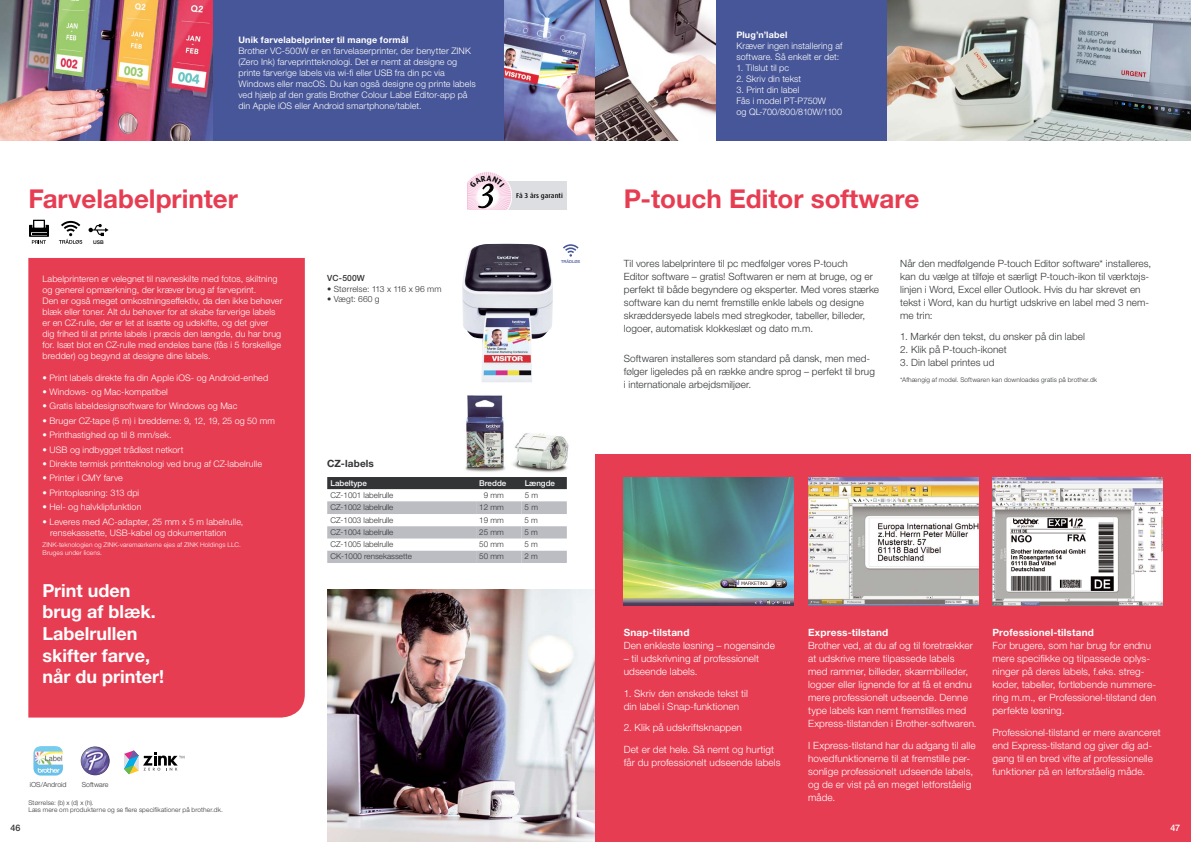
<style>
.page{position:relative;width:1191px;height:842px;background:#fff}
.page>*{position:absolute;margin:0;border:0;box-sizing:border-box;transform-origin:0 0}
.t1{font:700 26px "Helvetica Neue LTW1 G";color:#e73d52}
.t2{font:700 18px/21.6px "Helvetica Neue LTW1 G";color:#fff}
.t3{font:300 10px/13px "Helvetica Neue LTW1 G";letter-spacing:.005em;color:#fff}
.t4{font:300 10px/13px "Helvetica Neue LTW1 G";letter-spacing:.005em;color:#323436}
.t5{font:700 10px "Helvetica Neue LTW1 G";letter-spacing:.015em;color:#fff}
.t6{font:700 10px "Helvetica Neue LTW1 G";letter-spacing:.015em;color:#323436}
.t7{font:300 9px/11px "Helvetica Neue LTW1 G";letter-spacing:.01em;color:#fff}
.t8{font:700 9px "Helvetica Neue LTW1 G";letter-spacing:.02em;color:#fff}
.t9{font:500 9px "Helvetica Neue LTW1 G";color:#323436}
.t10{font:500 9px "Helvetica Neue LTW1 G";color:#fff}
.t11{font:300 8.5px "Helvetica Neue LTW1 G";letter-spacing:.015em;color:#323436}
.t12{font:500 8.5px "Helvetica Neue LTW1 G";letter-spacing:.01em;color:#323436}
.t13{font:300 8px "Helvetica Neue LTW1 G";color:#323436}
.t14{font:500 8px "Helvetica Neue LTW1 G";color:#fff}
.t15{font:300 7px "Helvetica Neue LTW1 G";color:#323436}
.t16{font:500 7px "Dax";letter-spacing:.01em;color:#000}
.t17{font:300 6.5px/7.8px "Helvetica Neue LTW1 G";letter-spacing:.02em;color:#323436}
.t18{font:300 6.5px/8px "Helvetica Neue LTW1 G";letter-spacing:.02em;color:#fff}
.t19{font:500 5.1px "Helvetica Neue LTW1 G";color:#000}
.t20{font:500 4.1px "Helvetica Neue LTW1 G";color:#475698}
</style>
<div class="page">
<img style="left:465px;top:395px;width:104px;height:78px">
<img style="left:327px;top:589px;width:268px;height:253px">
<div style="left:28px;top:258px;width:277px;height:459px;background:#e73d52"></div>
<img style="left:503px;top:0;width:213px;height:141px">
<img style="left:0;top:0;width:213px;height:141px">
<div style="left:213px;top:0;width:290px;height:141px;background:#475698"></div>
<svg style="left:124px;top:750px;width:60px;height:24px"></svg>
<img style="left:33px;top:746px;width:30px;height:29px">
<img style="left:81px;top:746px;width:29px;height:29px;border-radius:15px">
<img style="left:462px;top:244px;width:43px;height:78px">
<img style="left:886px;top:0;width:305px;height:141px">
<div style="left:716px;top:0;width:170px;height:141px;background:#475698"></div>
<div style="left:595px;top:454px;width:596px;height:388px;background:#e73d52"></div>
<img style="left:992px;top:477px;width:170px;height:128px">
<img style="left:808px;top:477px;width:170px;height:128px">
<img style="left:624px;top:477px;width:169px;height:128px">
<div style="left:327px;top:477px;width:240px;height:12px;background:#323436"></div>
<svg style="left:327px;top:501px;width:240px;height:62px"></svg>
<svg style="left:29px;top:220px;width:20px;height:24px"></svg>
<svg style="left:59px;top:221px;width:23px;height:23px"></svg>
<svg style="left:89px;top:224px;width:19px;height:12px"></svg>
<svg style="left:563px;top:244px;width:15px;height:13px"></svg>
<div style="left:512px;top:181px;width:55px;height:29px;background:#dcdee1"></div>
<svg style="left:468px;top:172px;width:44px;height:38px"></svg>
<p class="t8" style="left:238px;top:35px;width:171px">Unik farvelabelprinter til mange formål</p>
<p class="t7" style="left:238px;top:46px;width:239px">Brother VC-500W er en farvelaserprinter, der benytter ZINK (Zero Ink) farveprintteknologi. Det er nemt at designe og printe farverige labels via wi-fi eller USB fra din pc via Windows eller macOS. Du kan også designe og printe labels ved hjælp af den gratis Brother Colour Label Editor-app på din Apple iOS eller Android smartphone/tablet.</p>
<p class="t8" style="left:736px;top:29px;width:52px">Plug’n’label</p>
<p class="t7" style="left:736px;top:40px;width:107px">Kræver ingen installering af software. Så enkelt er det:</p>
<p class="t7" style="left:736px;top:62px;width:54px">1. Tilslut til pc</p>
<p class="t7" style="left:736px;top:73px;width:66px">2. Skriv din tekst</p>
<p class="t7" style="left:736px;top:84px;width:107px">3. Print din label<br>Fås i model PT-P750W<br>og QL-700/800/810W/1100</p>
<h1 class="t1" style="left:28px;top:182px;width:211px">Farvelabelprinter</h1>
<h1 class="t1" style="left:624px;top:182px;width:297px">P-touch Editor software</h1>
<p class="t16" style="left:516px;top:192px;width:48px">Få 3 års garanti</p>
<p class="t19" style="left:93px;top:239px;width:12px">USB</p>
<p class="t19" style="left:88px;top:239px;width:29px">NETVÆRKS</p>
<p class="t7" style="left:43px;top:273px;width:242px">Labelprinteren er velegnet til navneskilte med fotos, skiltning og generel opmærkning, der kræver brug af farveprint.<br>Den er også meget omkostningseffektiv, da den ikke behøver blæk eller toner. Alt du behøver for at skabe farverige labels er en CZ-rulle, der er let at isætte og udskifte, og det giver dig frihed til at printe labels i præcis den længde, du har brug for. Isæt blot en CZ-rulle med endeløs bane (fås i 5 forskellige bredder) og begynd at designe dine labels.</p>
<p class="t7" style="left:43px;top:372px;width:227px">• Print labels direkte fra din Apple iOS- og Android-enhed</p>
<p class="t7" style="left:43px;top:386px;width:127px">• Windows- og Mac-kompatibel</p>
<p class="t7" style="left:43px;top:401px;width:196px">• Gratis labeldesignsoftware for Windows og Mac</p>
<p class="t7" style="left:43px;top:415px;width:234px">• Bruger CZ-tape (5 m) i bredderne: 9, 12, 19, 25 og 50 mm</p>
<p class="t7" style="left:43px;top:429px;width:130px">• Printhastighed op til 8 mm/sek.</p>
<p class="t7" style="left:43px;top:444px;width:142px">• USB og indbygget trådløst netkort</p>
<p class="t7" style="left:43px;top:458px;width:221px">• Direkte termisk printteknologi ved brug af CZ-labelrulle</p>
<p class="t7" style="left:43px;top:473px;width:82px">• Printer i CMY farve</p>
<p class="t7" style="left:43px;top:487px;width:98px">• Printopløsning: 313 dpi</p>
<p class="t7" style="left:43px;top:501px;width:100px">• Hel- og halvklipfunktion</p>
<p class="t7" style="left:50px;top:516px;width:195px;text-indent:-8px">• Leveres med AC-adapter, 25 mm x 5 m labelrulle, rensekassette, USB-kabel og dokumentation</p>
<p class="t18" style="left:43px;top:541px;width:200px">ZINK-teknologien og ZINK-varemærkerne ejes af ZINK Holdings LLC.<br>Bruges under licens.</p>
<h2 class="t2" style="left:43px;top:579px;width:123px">Print uden brug af blæk.<br>Labelrullen skifter farve, når du printer!</h2>
<p class="t9" style="left:11px;top:823px;width:12px">46</p>
<p class="t15" style="left:30px;top:780px;width:38px">iOS/Android</p>
<p class="t15" style="left:82px;top:780px;width:28px">Software</p>
<p class="t17" style="left:28px;top:798px;width:196px">Størrelse: (b) x (d) x (h).<br>Læs mere om produkterne og se flere specifikationer på brother.dk.</p>
<p class="t12" style="left:327px;top:273px;width:39px">VC-500W</p>
<p class="t11" style="left:327px;top:283px;width:116px">• Størrelse: 113 x 116 x 96 mm</p>
<p class="t11" style="left:327px;top:294px;width:54px">• Vægt: 660 g</p>
<p class="t6" style="left:327px;top:458px;width:48px">CZ-labels</p>
<p class="t20" style="left:561px;top:259px;width:21px">TRÅDLØS</p>
<p class="t14" style="left:330px;top:478px;width:38px">Labeltype</p>
<p class="t14" style="left:479px;top:478px;width:29px">Bredde</p>
<p class="t14" style="left:524px;top:478px;width:32px">Længde</p>
<p class="t13" style="left:330px;top:490px;width:64px">CZ-1001 labelrulle</p>
<p class="t13" style="left:484px;top:490px;width:21px">9 mm</p>
<p class="t13" style="left:524px;top:490px;width:15px">5 m</p>
<p class="t13" style="left:330px;top:502px;width:64px">CZ-1002 labelrulle</p>
<p class="t13" style="left:479px;top:502px;width:26px">12 mm</p>
<p class="t13" style="left:524px;top:502px;width:15px">5 m</p>
<p class="t13" style="left:330px;top:515px;width:64px">CZ-1003 labelrulle</p>
<p class="t13" style="left:479px;top:515px;width:26px">19 mm</p>
<p class="t13" style="left:524px;top:515px;width:15px">5 m</p>
<p class="t13" style="left:330px;top:527px;width:64px">CZ-1004 labelrulle</p>
<p class="t13" style="left:479px;top:527px;width:26px">25 mm</p>
<p class="t13" style="left:524px;top:527px;width:15px">5 m</p>
<p class="t13" style="left:330px;top:539px;width:64px">CZ-1005 labelrulle</p>
<p class="t13" style="left:479px;top:539px;width:26px">50 mm</p>
<p class="t13" style="left:524px;top:539px;width:15px">5 m</p>
<p class="t13" style="left:330px;top:551px;width:83px">CK-1000 rensekassette</p>
<p class="t13" style="left:479px;top:551px;width:26px">50 mm</p>
<p class="t13" style="left:524px;top:551px;width:15px">2 m</p>
<p class="t4" style="left:624px;top:256px;width:257px">Til vores labelprintere til pc medfølger vores P-touch<br>Editor software – gratis! Softwaren er nem at bruge, og er perfekt til både begyndere og eksperter. Med vores stærke software kan du nemt fremstille enkle labels og designe skræddersyede labels med stregkoder, tabeller, billeder, logoer, automatisk klokkeslæt og dato m.m.</p>
<p class="t4" style="left:624px;top:351px;width:253px">Softwaren installeres som standard på dansk, men med&shy;følger ligeledes på en række andre sprog – perfekt til brug i internationale arbejdsmiljøer.</p>
<p class="t4" style="left:900px;top:256px;width:253px">Når den medfølgende P-touch Editor software* installeres, kan du vælge at tilføje et særligt P-touch-ikon til værktøjs&shy;linjen i Word, Excel eller Outlook. Hvis du har skrevet en tekst i Word, kan du hurtigt udskrive en label med 3 nem&shy;me trin:</p>
<p class="t4" style="left:900px;top:330px;width:186px">1. Markér den tekst, du ønsker på din label</p>
<p class="t4" style="left:900px;top:343px;width:108px">2. Klik på P-touch-ikonet</p>
<p class="t4" style="left:900px;top:356px;width:96px">3. Din label printes ud</p>
<p class="t17" style="left:900px;top:376px;width:198px">*Afhængig af model. Softwaren kan downloades gratis på brother.dk</p>
<p class="t5" style="left:624px;top:626px;width:67px">Snap-tilstand</p>
<p class="t3" style="left:624px;top:639px;width:153px">Den enkleste løsning – nogensinde</p>
<p class="t3" style="left:624px;top:652px;width:137px">– til udskrivning af professionelt udseende labels.</p>
<p class="t3" style="left:624px;top:687px;width:125px">1. Skriv den ønskede tekst til din label i Snap-funktionen</p>
<p class="t3" style="left:624px;top:717px;width:152px;line-height:21.5px">2. Klik på udskriftsknappen<br>Det er det hele. Så nemt og hurtigt</p>
<p class="t3" style="left:624px;top:756px;width:158px">får du professionelt udseende labels</p>
<p class="t5" style="left:808px;top:626px;width:82px">Express-tilstand</p>
<p class="t3" style="left:808px;top:639px;width:170px">Brother ved, at du af og til foretrækker at udskrive mere tilpassede labels<br>med rammer, billeder, skærmbilleder, logoer eller lignende for at få et endnu mere professionelt udseende. Denne type labels kan nemt fremstilles med Express-tilstanden i Brother-softwaren.</p>
<p class="t3" style="left:808px;top:739px;width:169px">I Express-tilstand har du adgang til alle hovedfunktionerne til at fremstille per&shy;sonlige professionelt udseende labels, og de er vist på en meget letforståelig måde.</p>
<p class="t5" style="left:992px;top:626px;width:103px">Professionel-tilstand</p>
<p class="t3" style="left:992px;top:639px;width:165px">For brugere, som har brug for endnu mere specifikke og tilpassede oplys&shy;ninger på deres labels, f.eks. streg&shy;koder, tabeller, fortløbende nummere&shy;ring m.m., er Professionel-tilstand den perfekte løsning.</p>
<p class="t3" style="left:992px;top:726px;width:170px">Professionel-tilstand er mere avanceret end Express-tilstand og giver dig ad&shy;gang til en bred vifte af professionelle funktioner på en letforståelig måde.</p>
<p class="t10" style="left:1170px;top:823px;width:11px">47</p>
</div>
